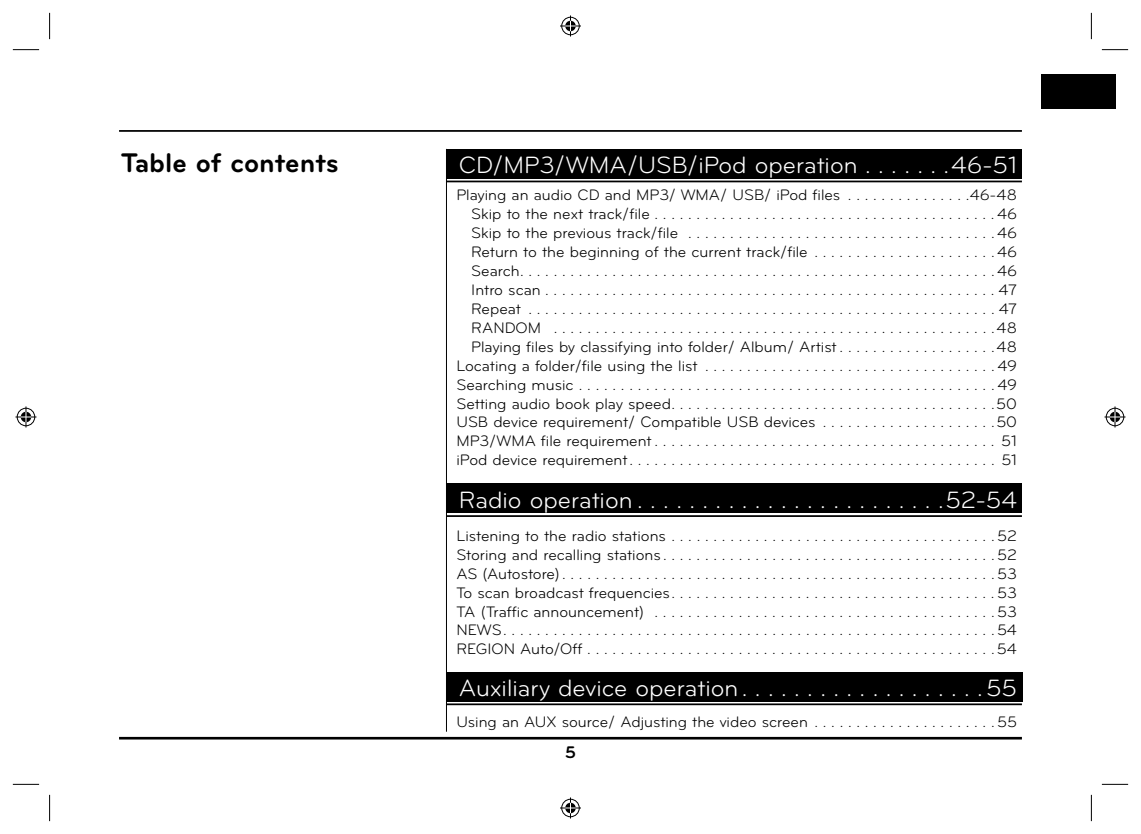
<style>
.page{position:relative;width:1141px;height:834px;background:#fff}
.page>*{position:absolute;margin:0;border:0;box-sizing:border-box;transform-origin:0 0}
.t1{font:700 28px "Bryant LG";color:#000}
.t2{font:24.5px "Bryant LG";color:#fff}
.t3{font:700 17.5px "Bryant LG";color:#000}
.t4{font:15.75px/18.9px "Bryant LG";color:#000;text-align:right}
</style>
<div class="page">
<div style="left:1042px;top:74px;width:74px;height:35px;background:#000"></div>
<hr style="left:119px;top:130px;width:903px;height:2px;background:#000">
<hr style="left:119px;top:736px;width:903px;height:3px;background:#000">
<div style="left:446px;top:149px;width:576px;height:30px;background:#000"></div>
<hr style="left:446px;top:180px;width:576px;height:2px;background:#000">
<hr style="left:446px;top:149px;width:1px;height:582px;background:#000">
<div style="left:446px;top:483px;width:575px;height:30px;background:#000"></div>
<hr style="left:446px;top:515px;width:576px;height:2px;background:#000">
<div style="left:446px;top:671px;width:577px;height:30px;background:#000"></div>
<hr style="left:446px;top:703px;width:576px;height:2px;background:#000">
<svg style="left:13px;top:49px;width:26px;height:1px"></svg>
<svg style="left:1102px;top:49px;width:26px;height:1px"></svg>
<svg style="left:13px;top:783px;width:26px;height:1px"></svg>
<svg style="left:1102px;top:783px;width:26px;height:1px"></svg>
<svg style="left:49px;top:13px;width:1px;height:26px"></svg>
<svg style="left:49px;top:794px;width:1px;height:27px"></svg>
<svg style="left:1091px;top:13px;width:1px;height:26px"></svg>
<svg style="left:1091px;top:794px;width:1px;height:27px"></svg>
<svg style="left:560px;top:15px;width:21px;height:21px"></svg>
<svg style="left:560px;top:797px;width:21px;height:21px"></svg>
<svg style="left:15px;top:406px;width:21px;height:21px"></svg>
<svg style="left:1104px;top:406px;width:21px;height:21px"></svg>
<h1 class="t1" style="left:121px;top:152px;width:219px">Table of contents</h1>
<h2 class="t2" style="left:459px;top:156px;width:560px">CD/MP3/WMA/USB/iPod operation . . . . . . .46-51</h2>
<p class="t4" style="left:456px;top:187px;width:562px">Playing an audio CD and MP3/ WMA/ USB/ iPod files . . . . . . . . . . . . . . .46-48<br>Skip to the next track/file . . . . . . . . . . . . . . . . . . . . . . . . . . . . . . . . . . . . . . . . .46<br>Skip to the previous track/file . . . . . . . . . . . . . . . . . . . . . . . . . . . . . . . . . . . . .46<br>Return to the beginning of the current track/file . . . . . . . . . . . . . . . . . . . . . .46<br>Search. . . . . . . . . . . . . . . . . . . . . . . . . . . . . . . . . . . . . . . . . . . . . . . . . . . . . . . . .46<br>Intro scan . . . . . . . . . . . . . . . . . . . . . . . . . . . . . . . . . . . . . . . . . . . . . . . . . . . . . . 47<br>Repeat . . . . . . . . . . . . . . . . . . . . . . . . . . . . . . . . . . . . . . . . . . . . . . . . . . . . . . . . 47<br>RANDOM . . . . . . . . . . . . . . . . . . . . . . . . . . . . . . . . . . . . . . . . . . . . . . . . . . . . .48<br>Playing files by classifying into folder/ Album/ Artist . . . . . . . . . . . . . . . . . . .48<br>Locating a folder/file using the list . . . . . . . . . . . . . . . . . . . . . . . . . . . . . . . . . . . 49<br>Searching music . . . . . . . . . . . . . . . . . . . . . . . . . . . . . . . . . . . . . . . . . . . . . . . . . . 49<br>Setting audio book play speed. . . . . . . . . . . . . . . . . . . . . . . . . . . . . . . . . . . . . . .50<br>USB device requirement/ Compatible USB devices . . . . . . . . . . . . . . . . . . . . .50<br>MP3/WMA file requirement . . . . . . . . . . . . . . . . . . . . . . . . . . . . . . . . . . . . . . . . . 51 iPod device requirement. . . . . . . . . . . . . . . . . . . . . . . . . . . . . . . . . . . . . . . . . . . . 51</p>
<h2 class="t2" style="left:459px;top:490px;width:560px">Radio operation . . . . . . . . . . . . . . . . . . . . . . . .52-54</h2>
<p class="t4" style="left:456px;top:527px;width:562px;text-align:justify">Listening to the radio stations . . . . . . . . . . . . . . . . . . . . . . . . . . . . . . . . . . . . . . . 52<br>Storing and recalling stations. . . . . . . . . . . . . . . . . . . . . . . . . . . . . . . . . . . . . . . . 52<br>AS (Autostore). . . . . . . . . . . . . . . . . . . . . . . . . . . . . . . . . . . . . . . . . . . . . . . . . . . . 53<br>To scan broadcast frequencies. . . . . . . . . . . . . . . . . . . . . . . . . . . . . . . . . . . . . . . 53<br>TA (Traffic announcement) . . . . . . . . . . . . . . . . . . . . . . . . . . . . . . . . . . . . . . . . . 53<br>NEWS. . . . . . . . . . . . . . . . . . . . . . . . . . . . . . . . . . . . . . . . . . . . . . . . . . . . . . . . . . .54<br>REGION Auto/Off . . . . . . . . . . . . . . . . . . . . . . . . . . . . . . . . . . . . . . . . . . . . . . . . .54</p>
<h2 class="t2" style="left:459px;top:679px;width:560px">Auxiliary device operation. . . . . . . . . . . . . . . . . . .55</h2>
<p class="t4" style="left:456px;top:713px;width:562px">Using an AUX source/ Adjusting the video screen . . . . . . . . . . . . . . . . . . . . . .55</p>
<p class="t3" style="left:565px;top:746px;width:12px">5</p>
</div>
